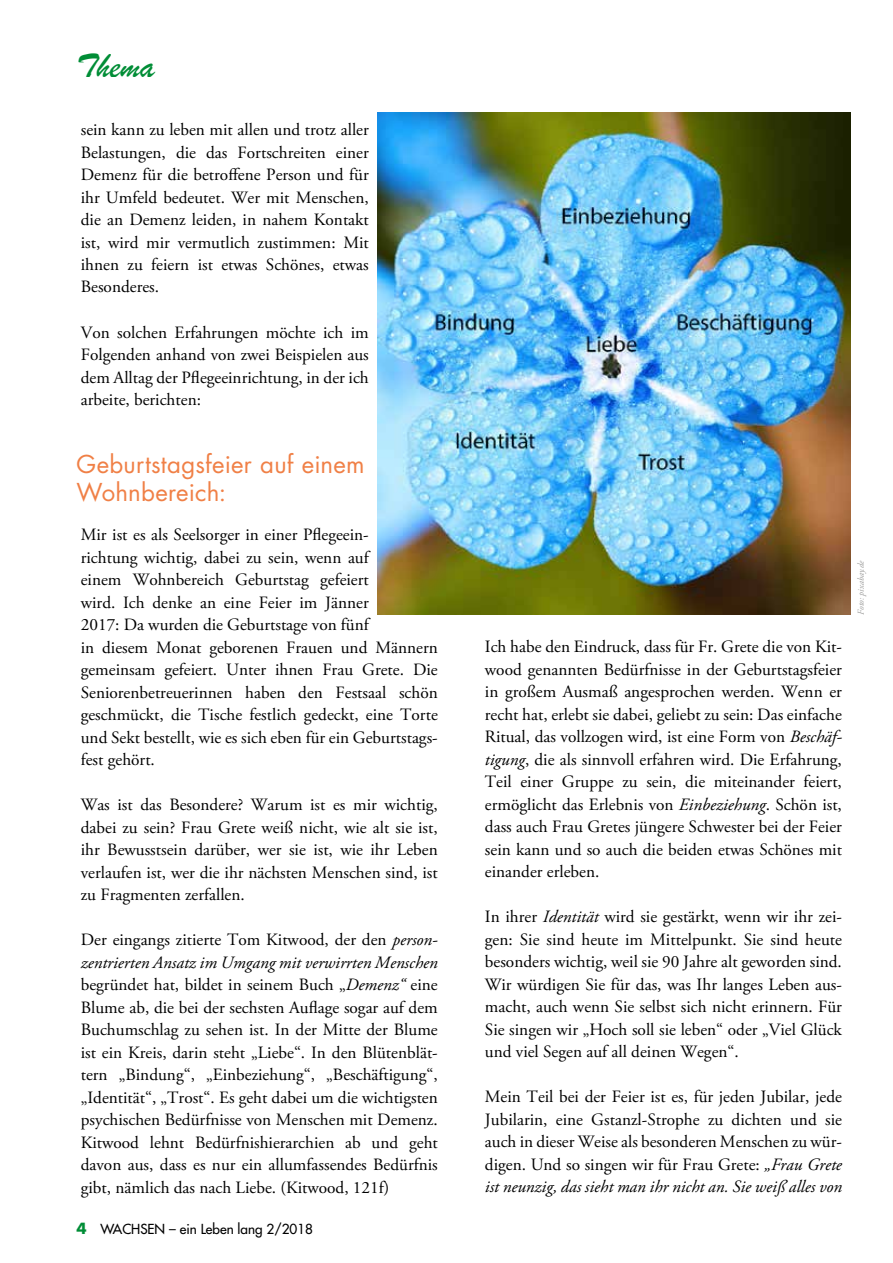
<style>
.page{position:relative;width:893px;height:1263px;background:#fff}
.page>*{position:absolute;margin:0;border:0;box-sizing:border-box;transform-origin:0 0}
.t1{font:36px "Brush Script";color:#008d36}
.t2{font:24px/28.8px "Futura Std";letter-spacing:.01em;color:#f08046}
.t3{font:17.25px/22.5px "Adobe Garamond Pro";color:#000;text-align:justify}
.t4{font:500 13.5px "Futura Std";color:#000}
.t5{font:italic 9px "Adobe Garamond Pro";letter-spacing:-.005em;color:#9d9d9c}
.s1{font-style:italic}
.s2{font-weight:700;font-size:15px;color:#008d36}
.s3{font-style:inherit}
</style>
<div class="page">
<img style="left:377px;top:113px;width:473px;height:502px">
<h1 class="t1" style="left:77px;top:44px;width:80px">Thema</h1>
<p class="t3" style="left:81px;top:119px;width:290px">sein kann zu leben mit allen und trotz aller Belastungen, die das Fortschreiten einer Demenz für die betroffene Person und für ihr Umfeld bedeutet. Wer mit Menschen, die an Demenz leiden, in nahem Kontakt ist, wird mir vermutlich zustimmen: Mit ihnen zu feiern ist etwas Schönes, etwas Besonderes.</p>
<p class="t3" style="left:81px;top:321px;width:290px">Von solchen Erfahrungen möchte ich im Folgenden anhand von zwei Beispielen aus dem Alltag der Pflegeeinrichtung, in der ich arbeite, berichten:</p>
<p class="t2" style="left:77px;top:450px;width:290px">Geburtstagsfeier auf einem<br>Wohnbereich:</p>
<p class="t3" style="left:81px;top:524px;width:359px;text-align:left">Mir ist es als Seelsorger in einer Pflegeein-<br>richtung wichtig, dabei zu sein, wenn auf<br>einem Wohnbereich Geburtstag gefeiert<br>wird. Ich denke an eine Feier im Jänner<br>2017: Da wurden die Geburtstage von fünf<br>in diesem Monat geborenen Frauen und Männern gemeinsam gefeiert. Unter ihnen Frau Grete. Die Seniorenbetreuerinnen haben den Festsaal schön geschmückt, die Tische festlich gedeckt, eine Torte und Sekt bestellt, wie es sich eben für ein Geburtstags&shy;fest gehört.</p>
<p class="t3" style="left:81px;top:794px;width:359px">Was ist das Besondere? Warum ist es mir wichtig, dabei zu sein? Frau Grete weiß nicht, wie alt sie ist, ihr Bewusstsein darüber, wer sie ist, wie ihr Leben verlaufen ist, wer die ihr nächsten Menschen sind, ist zu Fragmenten zerfallen.</p>
<p class="t3" style="left:81px;top:929px;width:359px">Der eingangs zitierte Tom Kitwood, der den <span class="s1">person&shy;zentrierten Ansatz im Umgang mit verwirrten Menschen </span>begründet hat, bildet in seinem Buch „<span class="s1">Demenz“</span> eine Blume ab, die bei der sechsten Auflage sogar auf dem Buchumschlag zu sehen ist. In der Mitte der Blume ist ein Kreis, darin steht „Liebe“. In den Blütenblät&shy;tern „Bindung“, „Einbeziehung“, „Beschäftigung“, „Identität“, „Trost“. Es geht dabei um die wichtigsten psychischen Bedürfnisse von Menschen mit Demenz.<br>Kitwood lehnt Bedürfnishierarchien ab und geht davon aus, dass es nur ein allumfassendes Bedürfnis gibt, nämlich das nach Liebe. (Kitwood, 121f)</p>
<p class="t4" style="left:77px;top:1221px;width:238px"><span class="s2">4</span> WACHSEN – ein Leben lang <span class="s3">2/2018</span></p>
<p class="t3" style="left:485px;top:636px;width:359px">Ich habe den Eindruck, dass für Fr. Grete die von Kit&shy;wood genannten Bedürfnisse in der Geburtstagsfeier in großem Ausmaß angesprochen werden. Wenn er recht hat, erlebt sie dabei, geliebt zu sein: Das einfache Ritual, das vollzogen wird, ist eine Form von <span class="s1">Beschäf&shy;tigung</span>, die als sinnvoll erfahren wird. Die Erfahrung, Teil einer Gruppe zu sein, die miteinander feiert, ermöglicht das Erlebnis von <span class="s1">Einbeziehung</span>. Schön ist, dass auch Frau Gretes jüngere Schwester bei der Feier sein kann und so auch die beiden etwas Schönes mit einander erleben.</p>
<p class="t3" style="left:485px;top:906px;width:359px">In ihrer <span class="s1">Identität</span> wird sie gestärkt, wenn wir ihr zei&shy;gen: Sie sind heute im Mittelpunkt. Sie sind heute besonders wichtig, weil sie 90 Jahre alt geworden sind.<br>Wir würdigen Sie für das, was Ihr langes Leben aus&shy;macht, auch wenn Sie selbst sich nicht erinnern. Für Sie singen wir „Hoch soll sie leben“ oder „Viel Glück und viel Segen auf all deinen Wegen“.</p>
<p class="t3" style="left:485px;top:1086px;width:359px">Mein Teil bei der Feier ist es, für jeden Jubilar, jede Jubilarin, eine Gstanzl-Strophe zu dichten und sie auch in dieser Weise als besonderen Menschen zu wür&shy;digen. Und so singen wir für Frau Grete: <span class="s1">„Frau Grete ist neunzig, das sieht man ihr nicht an. Sie weiß alles von</span></p>
<p class="t5" style="left:855px;top:615px;width:55px;rotate:-90deg">Foto: pixabay.de</p>
</div>
